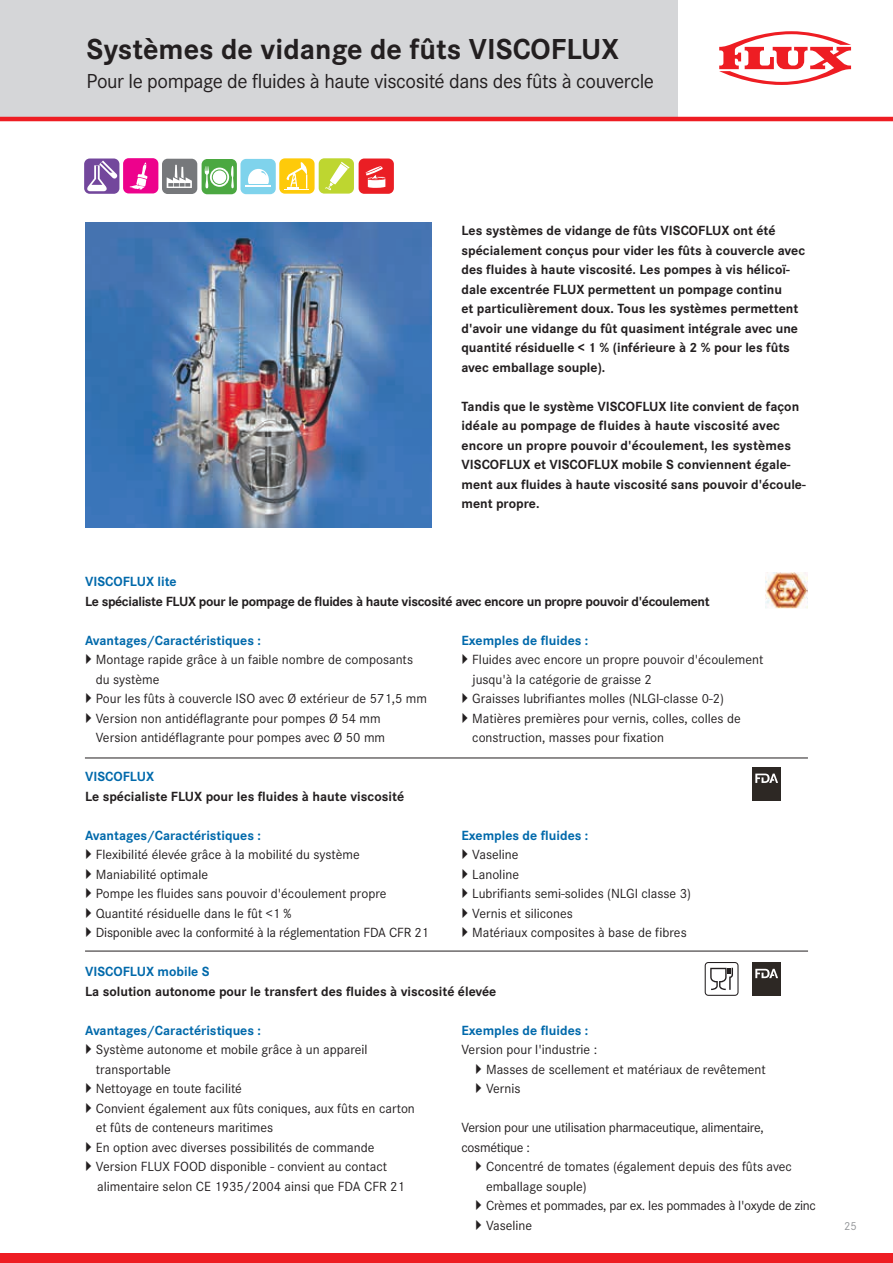
<style>
.page{position:relative;width:893px;height:1263px;background:#fff}
.page>*{position:absolute;margin:0;border:0;box-sizing:border-box;transform-origin:0 0}
.t1{font:700 30px "Corporate S";color:#231f20}
.t2{font:21px "Corporate S";letter-spacing:-.02em;color:#231f20}
.t3{font:13.8px/19.5px "Corporate S";color:#231f20}
.t4{font:700 13.8px/19.5px "Corporate S";color:#231f20}
.t5{font:700 13.8px "Corporate S";color:#0069ab}
.t6{font:700 13.8px "Corporate S";letter-spacing:-.025em;color:#231f20}
.t7{font:13.8px/19.5px "Corporate S";letter-spacing:-.02em;color:#231f20}
.t8{font:12px "Corporate S";color:#939598}
</style>
<div class="page">
<div style="left:0;top:0;width:677px;height:119px;background:#d5d6d8"></div>
<div style="left:0;top:1253px;width:893px;height:10px;background:#ee1d23"></div>
<hr style="left:0;top:117px;width:893px;height:4px;background:#ee1d23">
<svg style="left:719px;top:31px;width:132px;height:54px"></svg>
<hr style="left:85px;top:758px;width:723px;height:1px;background:#231f20">
<hr style="left:85px;top:951px;width:723px;height:1px;background:#231f20">
<div style="left:279px;top:158px;width:36px;height:36px;background:#feca0a;border-radius:6px"></div>
<svg style="left:285px;top:162px;width:24px;height:28px"></svg>
<div style="left:202px;top:159px;width:35px;height:35px;background:#4ba841;border-radius:6px"></div>
<svg style="left:210px;top:168px;width:19px;height:19px"></svg>
<div style="left:212px;top:169px;width:15px;height:16px;border:1px solid #4ba841;border-radius:50%"></div>
<svg style="left:205px;top:166px;width:4px;height:23px"></svg>
<svg style="left:231px;top:166px;width:3px;height:23px"></svg>
<div style="left:123px;top:158px;width:35px;height:35px;background:#ed028c;border-radius:6px"></div>
<svg style="left:129px;top:162px;width:19px;height:28px"></svg>
<div style="left:319px;top:158px;width:35px;height:36px;background:#bed630;border-radius:6px"></div>
<svg style="left:325px;top:162px;width:25px;height:28px"></svg>
<div style="left:240px;top:159px;width:36px;height:35px;background:#7fd3ec;border-radius:6px"></div>
<hr style="left:245px;top:184px;width:26px;height:3px;background:#fff">
<svg style="left:245px;top:169px;width:26px;height:16px"></svg>
<div style="left:162px;top:159px;width:35px;height:35px;background:#76787b;border-radius:6px"></div>
<svg style="left:167px;top:165px;width:25px;height:23px"></svg>
<div style="left:84px;top:158px;width:35px;height:36px;background:#73479c;border-radius:6px"></div>
<svg style="left:87px;top:161px;width:30px;height:30px"></svg>
<div style="left:359px;top:158px;width:35px;height:36px;background:#ea1e24;border-radius:6px"></div>
<hr style="left:368px;top:185px;width:17px;height:3px;background:#fff;border-radius:50%">
<div style="left:368px;top:178px;width:17px;height:9px;background:#fff"></div>
<svg style="left:365px;top:166px;width:21px;height:14px"></svg>
<img style="left:85px;top:223px;width:347px;height:304px">
<svg style="left:705px;top:962px;width:33px;height:34px"></svg>
<img style="left:765px;top:573px;width:43px;height:35px">
<div style="left:753px;top:962px;width:28px;height:34px;background:#2d2824"></div>
<svg style="left:755px;top:969px;width:23px;height:9px"></svg>
<div style="left:753px;top:767px;width:28px;height:34px;background:#2d2824"></div>
<svg style="left:755px;top:774px;width:23px;height:9px"></svg>
<h1 class="t1" style="left:87px;top:38px;width:534px">Systèmes de vidange de fûts VISCOFLUX</h1>
<h2 class="t2" style="left:87px;top:73px;width:569px">Pour le pompage de fluides à haute viscosité dans des fûts à couvercle</h2>
<p class="t4" style="left:461px;top:222px;width:345px">Les systèmes de vidange de fûts VISCOFLUX ont été spécialement conçus pour vider les fûts à couvercle avec des fluides à haute viscosité. Les pompes à vis hélicoï&shy;dale excentrée FLUX permettent un pompage continu<br>et particulièrement doux. Tous les systèmes permettent d'avoir une vidange du fût quasiment intégrale avec une quantité résiduelle &lt; 1 % (inférieure à 2 % pour les fûts avec emballage souple).</p>
<p class="t4" style="left:461px;top:397px;width:346px">Tandis que le système VISCOFLUX lite convient de façon idéale au pompage de fluides à haute viscosité avec encore un propre pouvoir d'écoulement, les systèmes VISCOFLUX et VISCOFLUX mobile S conviennent égale&shy;ment aux fluides à haute viscosité sans pouvoir d'écoule&shy;ment propre.</p>
<p class="t5" style="left:85px;top:576px;width:93px">VISCOFLUX lite</p>
<p class="t6" style="left:85px;top:595px;width:626px">Le spécialiste FLUX pour le pompage de fluides à haute viscosité avec encore un propre pouvoir d'écoulement</p>
<p class="t5" style="left:85px;top:634px;width:177px">Avantages/Caractéristiques :</p>
<p class="t3" style="left:96px;top:651px;width:333px">Montage rapide grâce à un faible nombre de composants du système<br>Pour les fûts à couvercle ISO avec Ø extérieur de 571,5 mm Version non antidéflagrante pour pompes Ø 54 mm<br>Version antidéflagrante pour pompes avec Ø 50 mm</p>
<p class="t5" style="left:461px;top:634px;width:128px">Exemples de fluides :</p>
<p class="t3" style="left:472px;top:651px;width:293px">Fluides avec encore un propre pouvoir d'écoulement jusqu'à la catégorie de graisse 2<br>Graisses lubrifiantes molles (NLGI-classe 0-2)<br>Matières premières pour vernis, colles, colles de construction, masses pour fixation</p>
<p class="t5" style="left:85px;top:771px;width:71px">VISCOFLUX</p>
<p class="t4" style="left:85px;top:787px;width:321px">Le spécialiste FLUX pour les fluides à haute viscosité</p>
<p class="t5" style="left:85px;top:829px;width:177px">Avantages/Caractéristiques :</p>
<p class="t3" style="left:96px;top:846px;width:335px">Flexibilité élevée grâce à la mobilité du système<br>Maniabilité optimale<br>Pompe les fluides sans pouvoir d'écoulement propre Quantité résiduelle dans le fût &lt;1 %<br>Disponible avec la conformité à la réglementation FDA CFR 21</p>
<p class="t5" style="left:461px;top:829px;width:128px">Exemples de fluides :</p>
<p class="t3" style="left:472px;top:846px;width:220px">Vaseline<br>Lanoline<br>Lubrifiants semi-solides (NLGI classe 3)<br>Vernis et silicones<br>Matériaux composites à base de fibres</p>
<p class="t5" style="left:85px;top:966px;width:126px">VISCOFLUX mobile S</p>
<p class="t4" style="left:85px;top:982px;width:413px">La solution autonome pour le transfert des fluides à viscosité élevée</p>
<p class="t5" style="left:85px;top:1024px;width:177px">Avantages/Caractéristiques :</p>
<p class="t3" style="left:96px;top:1041px;width:321px">Système autonome et mobile grâce à un appareil transportable<br>Nettoyage en toute facilité<br>Convient également aux fûts coniques, aux fûts en carton et fûts de conteneurs maritimes<br>En option avec diverses possibilités de commande Version FLUX FOOD disponible - convient au contact alimentaire selon CE 1935/2004 ainsi que FDA CFR 21</p>
<p class="t5" style="left:461px;top:1024px;width:128px">Exemples de fluides :</p>
<p class="t3" style="left:486px;top:1041px;width:281px;text-indent:-25px">Version pour l'industrie :<br>Masses de scellement et matériaux de revêtement<br>Vernis</p>
<p class="t7" style="left:461px;top:1119px;width:304px">Version pour une utilisation pharmaceutique, alimentaire, cosmétique :</p>
<p class="t3" style="left:486px;top:1158px;width:331px">Concentré de tomates (également depuis des fûts avec emballage souple)<br>Crèmes et pommades, par ex. les pommades à l'oxyde de zinc Vaseline</p>
<p class="t8" style="left:844px;top:1221px;width:14px">25</p>
</div>
